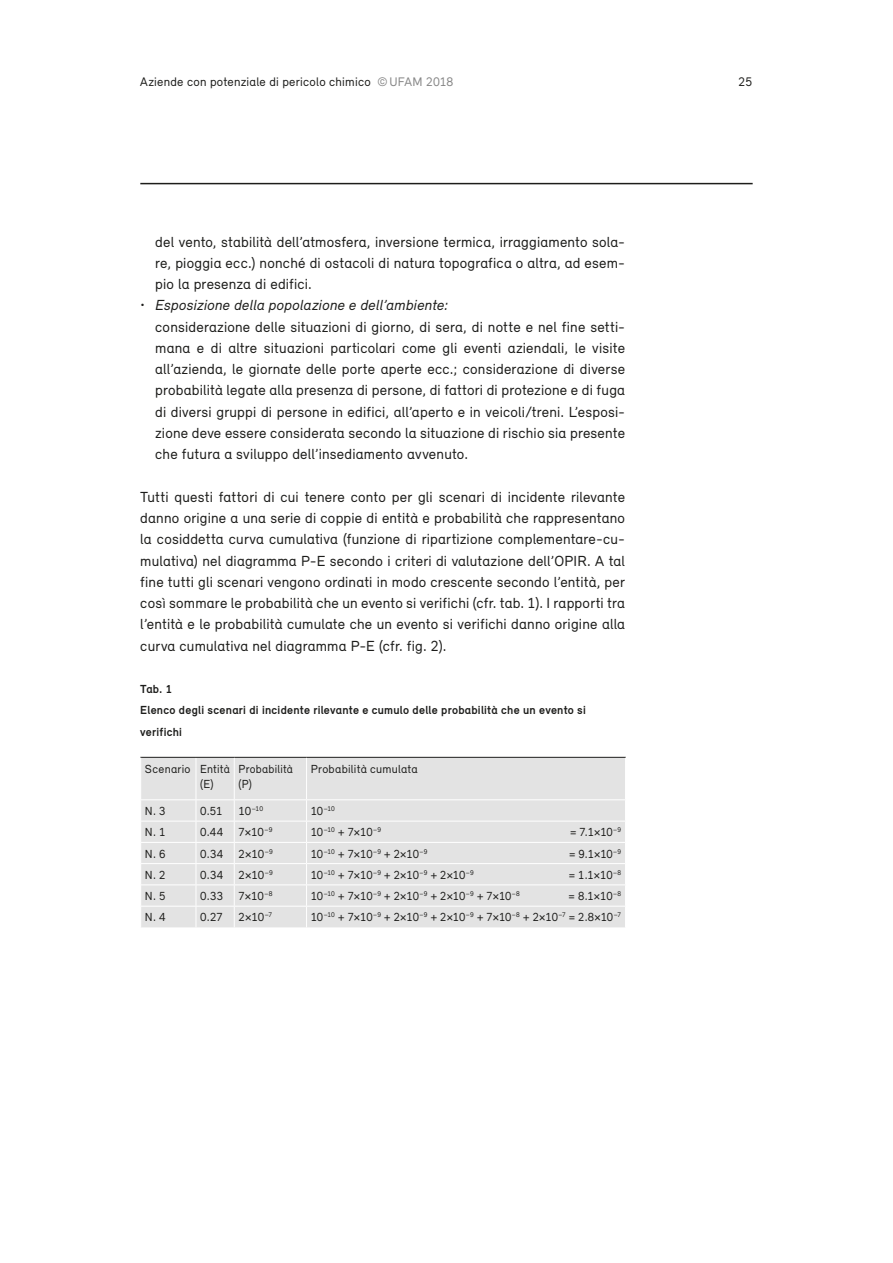
<style>
.page{position:relative;width:893px;height:1263px;background:#fff}
.page>*{position:absolute;margin:0;border:0;box-sizing:border-box;transform-origin:0 0}
.P_07_Grundtext{font:15px/21.3px "Relevant";letter-spacing:.01em;color:#1d1d1b;text-align:justify}
.P_07_Grundtext_Einzug_abstand_nach{font:15px/21.3px "Relevant";letter-spacing:.015em;color:#1d1d1b;text-align:justify}
.t1{font:italic 15px "Relevant";letter-spacing:.015em;color:#1d1d1b}
.t2{font:12.75px "Relevant";letter-spacing:.02em;color:#1d1d1b}
.P_11_Grundtext_links{font:12px/15px "Relevant";letter-spacing:.015em;color:#1d1d1b}
.P_08_Legende_Titel{font:700 12px/21.3px "Relevant";letter-spacing:.02em;color:#1d1d1b}
.P_11_Grundtext_links-2{font:12px "Relevant";letter-spacing:-.01em;color:#1d1d1b}
.P_11_Grundtext_links-3{font:7.05px "Relevant";color:#1d1d1b}
.s1{color:#878787}
.s2{font-style:normal}
.s3{font-size:12px}
</style>
<div class="page">
<hr style="left:140px;top:183px;width:613px;height:1px;background:#1d1d1b">
<div style="left:141px;top:758px;width:484px;height:169px;background:#e3e3e3"></div>
<div style="left:141px;top:800px;width:484px;height:106px;background:#e3e3e3"></div>
<hr style="left:196px;top:758px;width:1px;height:41px;background:#fff">
<hr style="left:234px;top:758px;width:1px;height:41px;background:#fff">
<hr style="left:306px;top:758px;width:1px;height:41px;background:#fff">
<hr style="left:140px;top:821px;width:56px;height:1px;background:#fff">
<hr style="left:196px;top:821px;width:38px;height:1px;background:#fff">
<hr style="left:234px;top:821px;width:73px;height:1px;background:#fff">
<hr style="left:307px;top:821px;width:319px;height:1px;background:#fff">
<hr style="left:140px;top:842px;width:56px;height:1px;background:#fff">
<hr style="left:196px;top:842px;width:38px;height:1px;background:#fff">
<hr style="left:234px;top:842px;width:73px;height:1px;background:#fff">
<hr style="left:307px;top:842px;width:319px;height:1px;background:#fff">
<hr style="left:140px;top:863px;width:56px;height:1px;background:#fff">
<hr style="left:196px;top:863px;width:38px;height:1px;background:#fff">
<hr style="left:234px;top:863px;width:73px;height:1px;background:#fff">
<hr style="left:307px;top:863px;width:319px;height:1px;background:#fff">
<hr style="left:140px;top:884px;width:56px;height:1px;background:#fff">
<hr style="left:196px;top:884px;width:38px;height:1px;background:#fff">
<hr style="left:234px;top:884px;width:73px;height:1px;background:#fff">
<hr style="left:307px;top:884px;width:319px;height:1px;background:#fff">
<hr style="left:140px;top:906px;width:56px;height:1px;background:#fff">
<hr style="left:196px;top:906px;width:38px;height:1px;background:#fff">
<svg style="left:196px;top:800px;width:1px;height:127px"></svg>
<hr style="left:234px;top:906px;width:73px;height:1px;background:#fff">
<svg style="left:234px;top:800px;width:1px;height:127px"></svg>
<hr style="left:307px;top:906px;width:319px;height:1px;background:#fff">
<svg style="left:306px;top:800px;width:1px;height:127px"></svg>
<hr style="left:140px;top:757px;width:56px;height:1px;background:#1d1d1b">
<hr style="left:196px;top:757px;width:38px;height:1px;background:#1d1d1b">
<hr style="left:234px;top:757px;width:73px;height:1px;background:#1d1d1b">
<hr style="left:307px;top:757px;width:319px;height:1px;background:#1d1d1b">
<hr style="left:140px;top:799px;width:56px;height:1px;background:#fff">
<hr style="left:196px;top:799px;width:38px;height:1px;background:#fff">
<hr style="left:234px;top:799px;width:73px;height:1px;background:#fff">
<hr style="left:307px;top:799px;width:319px;height:1px;background:#fff">
<p class="t2" style="left:140px;top:74px;width:315px">Aziende con potenziale di pericolo chimico <span class="s1">©UFAM 2018</span></p>
<p class="t2" style="left:739px;top:74px;width:15px">25</p>
<p class="P_07_Grundtext" style="left:155px;top:231px;width:471px">del vento, stabilità dell’atmosfera, inversione termica, irraggiamento sola&shy;re, pioggia ecc.) nonché di ostacoli di natura topografica o altra, ad esem&shy;pio la presenza di edifici.</p>
<p class="t1" style="left:140px;top:296px;width:309px"><span class="s2">•</span> Esposizione della popolazione e dell’ambiente:</p>
<p class="P_07_Grundtext_Einzug_abstand_nach" style="left:155px;top:316px;width:471px">considerazione delle situazioni di giorno, di sera, di notte e nel fine setti&shy;mana e di altre situazioni particolari come gli eventi aziendali, le visite all’azienda, le giornate delle porte aperte ecc.; considerazione di diverse probabilità legate alla presenza di persone, di fattori di protezione e di fuga di diversi gruppi di persone in edifici, all’aperto e in veicoli/treni. L’esposi&shy;zione deve essere considerata secondo la situazione di rischio sia presente che futura a sviluppo dell’insediamento avvenuto.</p>
<p class="P_07_Grundtext" style="left:140px;top:486px;width:486px">Tutti questi fattori di cui tenere conto per gli scenari di incidente rilevante danno origine a una serie di coppie di entità e probabilità che rappresentano la cosiddetta curva cumulativa (funzione di ripartizione complementare-cu&shy;mulativa) nel diagramma P-E secondo i criteri di valutazione dell’OPIR. A tal fine tutti gli scenari vengono ordinati in modo crescente secondo l’entità, per così sommare le probabilità che un evento si verifichi (cfr. tab. 1). I rapporti tra l’entità e le probabilità cumulate che un evento si verifichi danno origine alla curva cumulativa nel diagramma P-E (cfr. fig. 2).</p>
<p class="P_08_Legende_Titel" style="left:140px;top:678px;width:34px">Tab. 1</p>
<p class="P_08_Legende_Titel" style="left:140px;top:699px;width:447px">Elenco degli scenari di incidente rilevante e cumulo delle probabilità che un evento si verifichi</p>
<p class="P_11_Grundtext_links" style="left:145px;top:761px;width:47px">Scenario</p>
<p class="P_11_Grundtext_links" style="left:200px;top:761px;width:31px">Entità</p>
<p class="P_11_Grundtext_links" style="left:200px;top:776px;width:15px">(E)</p>
<p class="P_11_Grundtext_links" style="left:238px;top:761px;width:56px">Probabilità (P)</p>
<p class="P_11_Grundtext_links" style="left:311px;top:761px;width:109px">Probabilità cumulata</p>
<p class="P_11_Grundtext_links" style="left:145px;top:803px;width:22px">N. 3</p>
<p class="P_11_Grundtext_links" style="left:200px;top:803px;width:24px">0.51</p>
<p class="P_11_Grundtext_links-3" style="left:238px;top:804px;width:26px"><span class="s3">10</span>–10</p>
<p class="P_11_Grundtext_links-3" style="left:311px;top:804px;width:26px"><span class="s3">10</span>–10</p>
<p class="P_11_Grundtext_links" style="left:145px;top:824px;width:22px">N. 1</p>
<p class="P_11_Grundtext_links" style="left:200px;top:824px;width:25px">0.44</p>
<p class="P_11_Grundtext_links" style="left:238px;top:824px;width:35px">7×10<sup>–9</sup></p>
<p class="P_11_Grundtext_links" style="left:311px;top:824px;width:72px">10<sup>–10</sup> + 7×10<sup>–9</sup></p>
<p class="P_11_Grundtext_links" style="left:570px;top:824px;width:53px">= 7.1×10<sup>–9</sup></p>
<p class="P_11_Grundtext_links" style="left:145px;top:846px;width:22px">N. 6</p>
<p class="P_11_Grundtext_links" style="left:200px;top:846px;width:25px">0.34</p>
<p class="P_11_Grundtext_links" style="left:238px;top:846px;width:36px">2×10<sup>–9</sup></p>
<p class="P_11_Grundtext_links" style="left:311px;top:846px;width:118px">10<sup>–10</sup> + 7×10<sup>–9</sup> + 2×10<sup>–9</sup></p>
<p class="P_11_Grundtext_links" style="left:569px;top:846px;width:54px">= 9.1×10<sup>–9</sup></p>
<p class="P_11_Grundtext_links" style="left:145px;top:867px;width:22px">N. 2</p>
<p class="P_11_Grundtext_links" style="left:200px;top:867px;width:25px">0.34</p>
<p class="P_11_Grundtext_links" style="left:238px;top:867px;width:36px">2×10<sup>–9</sup></p>
<p class="P_11_Grundtext_links" style="left:311px;top:867px;width:164px">10<sup>–10</sup> + 7×10<sup>–9</sup> + 2×10<sup>–9</sup> + 2×10<sup>–9</sup></p>
<p class="P_11_Grundtext_links" style="left:569px;top:867px;width:54px">= 1.1×10<sup>–8</sup></p>
<p class="P_11_Grundtext_links" style="left:145px;top:888px;width:22px">N. 5</p>
<p class="P_11_Grundtext_links" style="left:200px;top:888px;width:24px">0.33</p>
<p class="P_11_Grundtext_links" style="left:238px;top:888px;width:36px">7×10<sup>–8</sup></p>
<p class="P_11_Grundtext_links" style="left:311px;top:888px;width:211px">10<sup>–10</sup> + 7×10<sup>–9</sup> + 2×10<sup>–9</sup> + 2×10<sup>–9</sup> + 7×10<sup>–8</sup></p>
<p class="P_11_Grundtext_links" style="left:569px;top:888px;width:54px">= 8.1×10<sup>–8</sup></p>
<p class="P_11_Grundtext_links" style="left:145px;top:910px;width:22px">N. 4</p>
<p class="P_11_Grundtext_links" style="left:200px;top:910px;width:24px">0.27</p>
<p class="P_11_Grundtext_links" style="left:238px;top:910px;width:35px">2×10<sup>–7</sup></p>
<p class="P_11_Grundtext_links-2" style="left:311px;top:910px;width:312px">10<sup>–10</sup> + 7×10<sup>–9</sup> + 2×10<sup>–9</sup> + 2×10<sup>–9</sup> + 7×10<sup>–8</sup> + 2×10<sup>–7</sup> = 2.8×10<sup>–7</sup></p>
</div>
